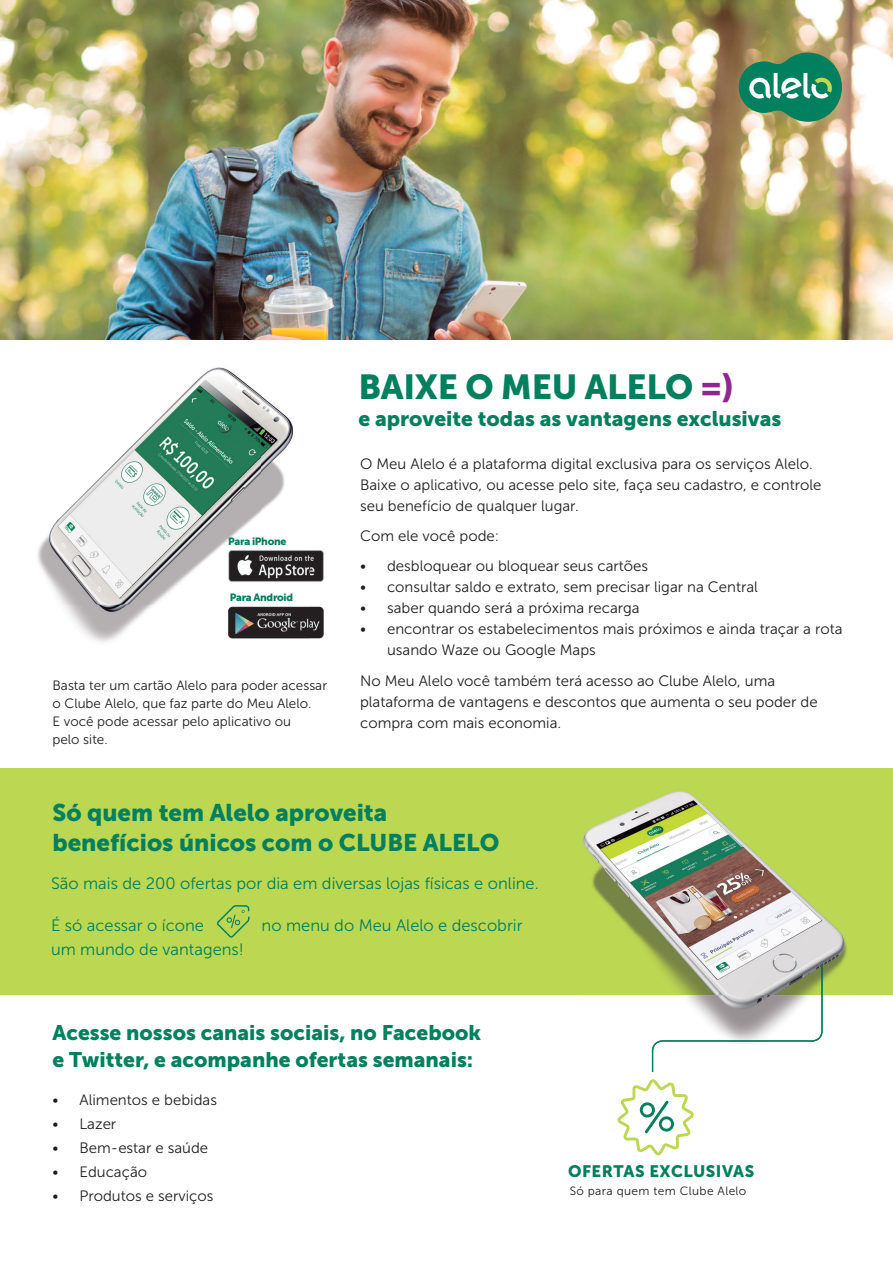
<style>
.page{position:relative;width:893px;height:1263px;background:#fff}
.page>*{position:absolute;margin:0;border:0;box-sizing:border-box;transform-origin:0 0}
.t1{font:34.5px "Museo Sans 900";letter-spacing:-.01em;color:#00805f}
.t2{font:24px/30px "Museo Sans 900";color:#00805f}
.t3{font:21px/27px "Museo Sans 900";color:#00805f}
.t4{font:16.5px "Museo Sans 300";color:#00805f}
.t5{font:16.5px "Museo Sans 900";letter-spacing:.03em;color:#00805f}
.t6{font:15px/21px "Museo Sans 300";color:#231f20}
.t7{font:13.5px/18px "Museo Sans 300";color:#231f20}
.t8{font:12px "Museo Sans 300";letter-spacing:.03em;color:#231f20}
.t9{font:10.5px "Museo Sans 900";letter-spacing:-.03em;color:#00805f}
.s1{color:#90268f}
</style>
<div class="page">
<div style="left:0;top:768px;width:893px;height:227px;background:#bcd752"></div>
<img style="left:37px;top:367px;width:224px;height:237px">
<img style="left:261px;top:396px;width:32px;height:115px">
<img style="left:62px;top:604px;width:93px;height:38px">
<svg style="left:617px;top:1079px;width:77px;height:76px"></svg>
<svg style="left:217px;top:905px;width:33px;height:33px"></svg>
<img style="left:577px;top:791px;width:271px;height:262px">
<img style="left:652px;top:960px;width:171px;height:93px">
<img style="left:0;top:0;width:893px;height:339px">
<img style="left:224px;top:547px;width:100px;height:92px">
<svg style="left:739px;top:53px;width:103px;height:69px;background:#4b9673"></svg>
<p class="t9" style="left:228px;top:535px;width:60px">Para iPhone</p>
<p class="t9" style="left:230px;top:592px;width:65px">Para Android</p>
<p class="t7" style="left:53px;top:676px;width:276px">Basta ter um cartão Alelo para poder acessar o Clube Alelo, que faz parte do Meu Alelo.<br>E você pode acessar pelo aplicativo ou<br>pelo site.</p>
<h1 class="t1" style="left:358px;top:368px;width:377px">BAIXE O MEU ALELO <span class="s1">=)</span></h1>
<h3 class="t3" style="left:358px;top:405px;width:424px">e aproveite todas as vantagens exclusivas</h3>
<p class="t6" style="left:360px;top:454px;width:463px">O Meu Alelo é a plataforma digital exclusiva para os serviços Alelo.<br>Baixe o aplicativo, ou acesse pelo site, faça seu cadastro, e controle seu benefício de qualquer lugar.</p>
<p class="t6" style="left:360px;top:526px;width:141px">Com ele você pode:</p>
<p class="t6" style="left:360px;top:556px;width:290px">• desbloquear ou bloquear seus cartões</p>
<p class="t6" style="left:360px;top:577px;width:399px">• consultar saldo e extrato, sem precisar ligar na Central</p>
<p class="t6" style="left:360px;top:598px;width:281px">• saber quando será a próxima recarga</p>
<p class="t6" style="left:387px;top:619px;width:457px;text-indent:-27px">• encontrar os estabelecimentos mais próximos e ainda traçar a rota usando Waze ou Google Maps</p>
<p class="t6" style="left:360px;top:670px;width:459px">No Meu Alelo você também terá acesso ao Clube Alelo, uma plataforma de vantagens e descontos que aumenta o seu poder de compra com mais economia.</p>
<h2 class="t2" style="left:53px;top:797px;width:448px">Só quem tem Alelo aproveita benefícios únicos com o CLUBE ALELO</h2>
<p class="t4" style="left:51px;top:874px;width:489px">São mais de 200 ofertas por dia em diversas lojas físicas e online.</p>
<p class="t4" style="left:51px;top:916px;width:154px">É só acessar o ícone</p>
<p class="t4" style="left:262px;top:916px;width:262px">no menu do Meu Alelo e descobrir</p>
<p class="t4" style="left:51px;top:940px;width:194px">um mundo de vantagens!</p>
<h3 class="t3" style="left:53px;top:1019px;width:430px">Acesse nossos canais sociais, no Facebook e Twitter, e acompanhe ofertas semanais:</h3>
<p class="t6" style="left:53px;top:1089px;width:166px">• Alimentos e bebidas</p>
<p class="t6" style="left:53px;top:1113px;width:65px">• Lazer</p>
<p class="t6" style="left:53px;top:1137px;width:157px">• Bem-estar e saúde</p>
<p class="t6" style="left:53px;top:1161px;width:96px">• Educação</p>
<p class="t6" style="left:53px;top:1185px;width:162px">• Produtos e serviços</p>
<p class="t5" style="left:568px;top:1162px;width:188px">OFERTAS EXCLUSIVAS</p>
<p class="t8" style="left:570px;top:1184px;width:178px">Só para quem tem Clube Alelo</p>
</div>
